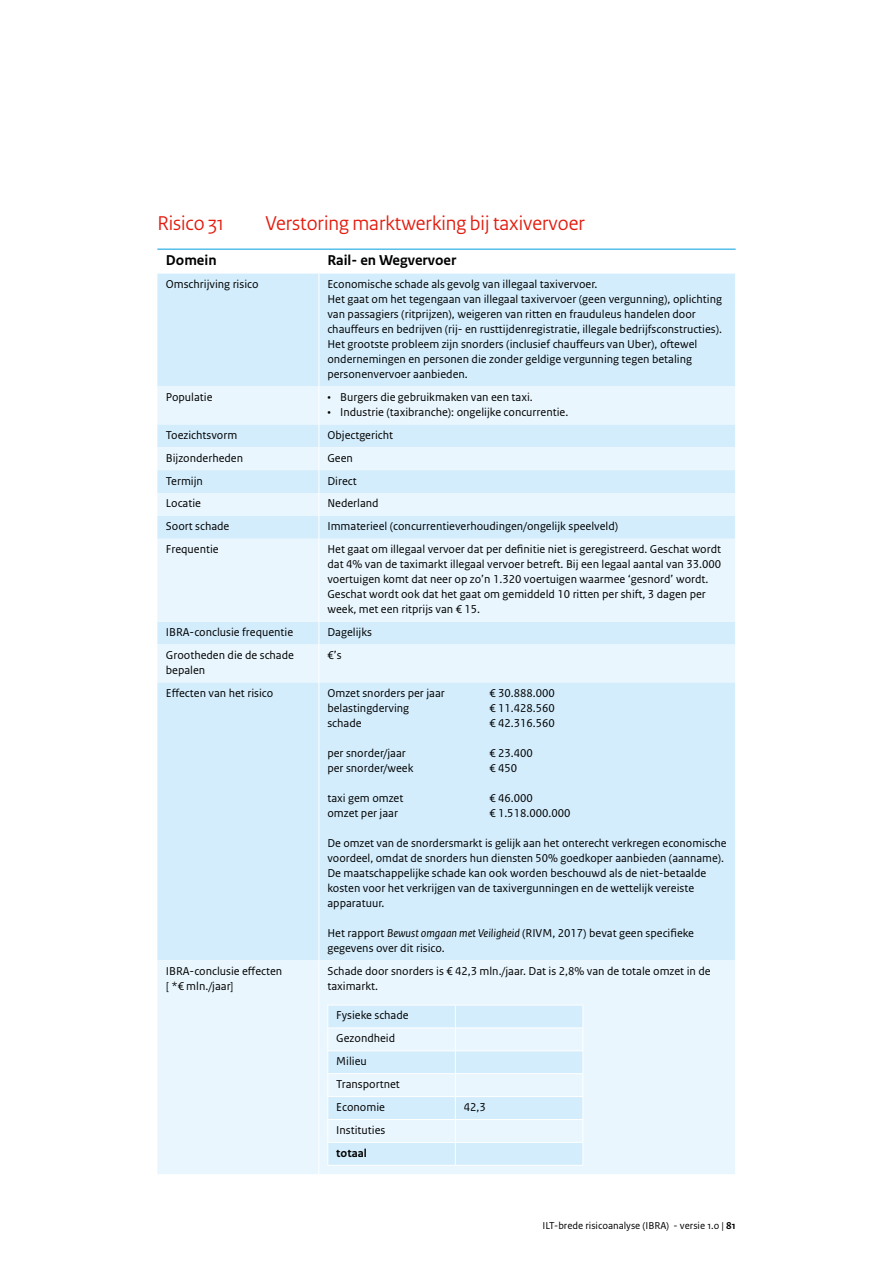
<style>
.page{position:relative;width:893px;height:1263px;background:#fff}
.page>*{position:absolute;margin:0;border:0;box-sizing:border-box;transform-origin:0 0}
.Kop_niveau_2{font:21px "Rijksoverheid Sans Heading";color:#e31b0e}
._30_RO_Tabel_Kop{font:700 15px "Rijksoverheid Sans Text";color:#000}
._32_RO_Tabel_Broodte{font:12px/15px "Rijksoverheid Sans Text";color:#000}
._31_RO_Tabel_Tussenk{font:700 12px "Rijksoverheid Sans Text";color:#000}
.t1{font:10.5px "Rijksoverheid Sans Text";color:#000}
.s1{font-style:italic}
.s2{font-weight:700}
</style>
<div class="page">
<div style="left:157px;top:274px;width:578px;height:112px;background:#d3edfc"></div>
<svg style="left:157px;top:386px;width:578px;height:788px;fill:#d3edfc"></svg>
<hr style="left:319px;top:274px;width:1px;height:112px;background:#fff">
<hr style="left:319px;top:386px;width:1px;height:38px;background:#fff">
<svg style="left:319px;top:424px;width:1px;height:115px"></svg>
<hr style="left:319px;top:539px;width:1px;height:83px;background:#fff">
<svg style="left:319px;top:622px;width:1px;height:22px"></svg>
<hr style="left:319px;top:644px;width:1px;height:38px;background:#fff">
<hr style="left:319px;top:682px;width:1px;height:278px;background:#fff">
<hr style="left:319px;top:960px;width:1px;height:214px;background:#fff">
<hr style="left:157px;top:249px;width:162px;height:1px;background:#009de2">
<hr style="left:319px;top:249px;width:417px;height:1px;background:#009de2">
<svg style="left:327px;top:1005px;width:257px;height:160px"></svg>
<hr style="left:327px;top:1165px;width:128px;height:1px;background:#fff">
<hr style="left:455px;top:1165px;width:128px;height:1px;background:#fff">
<p class="Kop_niveau_2" style="left:157px;top:211px;width:68px">Risico 31</p>
<p class="Kop_niveau_2" style="left:265px;top:211px;width:321px">Verstoring marktwerking bij taxivervoer</p>
<p class="_30_RO_Tabel_Kop" style="left:166px;top:252px;width:52px">Domein</p>
<p class="_30_RO_Tabel_Kop" style="left:327px;top:252px;width:130px">Rail- en Wegvervoer</p>
<p class="_32_RO_Tabel_Broodte" style="left:166px;top:277px;width:94px">Omschrijving risico</p>
<p class="_32_RO_Tabel_Broodte" style="left:327px;top:277px;width:271px">Economische schade als gevolg van illegaal taxivervoer.</p>
<p class="_32_RO_Tabel_Broodte" style="left:327px;top:292px;width:396px">Het gaat om het tegengaan van illegaal taxivervoer (geen vergunning), oplichting van passagiers (ritprijzen), weigeren van ritten en frauduleus handelen door chauffeurs en bedrijven (rij- en rusttijdenregistratie, illegale bedrijfsconstructies).<br>Het grootste probleem zijn snorders (inclusief chauffeurs van Uber), oftewel ondernemingen en personen die zonder geldige vergunning tegen betaling personenvervoer aanbieden.</p>
<p class="_32_RO_Tabel_Broodte" style="left:166px;top:390px;width:48px">Populatie</p>
<p class="_32_RO_Tabel_Broodte" style="left:327px;top:390px;width:207px">• Burgers die gebruikmaken van een taxi.</p>
<p class="_32_RO_Tabel_Broodte" style="left:327px;top:405px;width:242px">• Industrie (taxibranche): ongelijke concurrentie.</p>
<p class="_32_RO_Tabel_Broodte" style="left:166px;top:427px;width:73px">Toezichtsvorm</p>
<p class="_32_RO_Tabel_Broodte" style="left:327px;top:427px;width:67px">Objectgericht</p>
<p class="_32_RO_Tabel_Broodte" style="left:166px;top:450px;width:79px">Bijzonderheden</p>
<p class="_32_RO_Tabel_Broodte" style="left:327px;top:450px;width:27px">Geen</p>
<p class="_32_RO_Tabel_Broodte" style="left:166px;top:473px;width:39px">Termijn</p>
<p class="_32_RO_Tabel_Broodte" style="left:327px;top:473px;width:31px">Direct</p>
<p class="_32_RO_Tabel_Broodte" style="left:166px;top:496px;width:37px">Locatie</p>
<p class="_32_RO_Tabel_Broodte" style="left:327px;top:496px;width:53px">Nederland</p>
<p class="_32_RO_Tabel_Broodte" style="left:166px;top:519px;width:65px">Soort schade</p>
<p class="_32_RO_Tabel_Broodte" style="left:327px;top:519px;width:292px">Immaterieel (concurrentieverhoudingen/ongelijk speelveld)</p>
<p class="_32_RO_Tabel_Broodte" style="left:166px;top:542px;width:54px">Frequentie</p>
<p class="_32_RO_Tabel_Broodte" style="left:327px;top:542px;width:395px">Het gaat om illegaal vervoer dat per definitie niet is geregistreerd. Geschat wordt dat 4% van de taximarkt illegaal vervoer betreft. Bij een legaal aantal van 33.000 voertuigen komt dat neer op zo’n 1.320 voertuigen waarmee ‘gesnord’ wordt.<br>Geschat wordt ook dat het gaat om gemiddeld 10 ritten per shift, 3 dagen per week, met een ritprijs van € 15.</p>
<p class="_32_RO_Tabel_Broodte" style="left:166px;top:625px;width:129px">IBRA-conclusie frequentie</p>
<p class="_32_RO_Tabel_Broodte" style="left:327px;top:625px;width:46px">Dagelijks</p>
<p class="_32_RO_Tabel_Broodte" style="left:166px;top:648px;width:130px">Grootheden die de schade bepalen</p>
<p class="_32_RO_Tabel_Broodte" style="left:327px;top:648px;width:16px">€’s</p>
<p class="_32_RO_Tabel_Broodte" style="left:166px;top:685px;width:109px">Effecten van het risico</p>
<p class="_32_RO_Tabel_Broodte" style="left:327px;top:685px;width:119px">Omzet snorders per jaar</p>
<p class="_32_RO_Tabel_Broodte" style="left:489px;top:685px;width:67px">€ 30.888.000</p>
<p class="_32_RO_Tabel_Broodte" style="left:327px;top:700px;width:83px">belastingderving</p>
<p class="_32_RO_Tabel_Broodte" style="left:489px;top:700px;width:67px">€ 11.428.560</p>
<p class="_32_RO_Tabel_Broodte" style="left:327px;top:715px;width:36px">schade</p>
<p class="_32_RO_Tabel_Broodte" style="left:489px;top:715px;width:67px">€ 42.316.560</p>
<p class="_32_RO_Tabel_Broodte" style="left:327px;top:745px;width:80px">per snorder/jaar</p>
<p class="_32_RO_Tabel_Broodte" style="left:489px;top:745px;width:45px">€ 23.400</p>
<p class="_32_RO_Tabel_Broodte" style="left:327px;top:760px;width:88px">per snorder/week</p>
<p class="_32_RO_Tabel_Broodte" style="left:489px;top:760px;width:29px">€ 450</p>
<p class="_32_RO_Tabel_Broodte" style="left:327px;top:790px;width:77px">taxi gem omzet</p>
<p class="_32_RO_Tabel_Broodte" style="left:489px;top:790px;width:45px">€ 46.000</p>
<p class="_32_RO_Tabel_Broodte" style="left:327px;top:805px;width:72px">omzet per jaar</p>
<p class="_32_RO_Tabel_Broodte" style="left:489px;top:805px;width:83px">€ 1.518.000.000</p>
<p class="_32_RO_Tabel_Broodte" style="left:327px;top:835px;width:401px">De omzet van de snordersmarkt is gelijk aan het onterecht verkregen economische voordeel, omdat de snorders hun diensten 50% goedkoper aanbieden (aanname).<br>De maatschappelijke schade kan ook worden beschouwd als de niet-betaalde kosten voor het verkrijgen van de taxivergunningen en de wettelijk vereiste apparatuur.</p>
<p class="_32_RO_Tabel_Broodte" style="left:327px;top:925px;width:368px">Het rapport <span class="s1">Bewust omgaan met Veiligheid</span> (RIVM, 2017) bevat geen specifieke gegevens over dit risico.</p>
<p class="_32_RO_Tabel_Broodte" style="left:166px;top:963px;width:118px">IBRA-conclusie effecten [ *€ mln./jaar]</p>
<p class="_32_RO_Tabel_Broodte" style="left:327px;top:963px;width:385px">Schade door snorders is € 42,3 mln./jaar. Dat is 2,8% van de totale omzet in de taximarkt.</p>
<p class="_32_RO_Tabel_Broodte" style="left:336px;top:1008px;width:74px">Fysieke schade</p>
<p class="_32_RO_Tabel_Broodte" style="left:336px;top:1031px;width:60px">Gezondheid</p>
<p class="_32_RO_Tabel_Broodte" style="left:336px;top:1054px;width:32px">Milieu</p>
<p class="_32_RO_Tabel_Broodte" style="left:336px;top:1077px;width:65px">Transportnet</p>
<p class="_32_RO_Tabel_Broodte" style="left:336px;top:1100px;width:50px">Economie</p>
<p class="_32_RO_Tabel_Broodte" style="left:464px;top:1100px;width:24px">42,3</p>
<p class="_32_RO_Tabel_Broodte" style="left:336px;top:1122px;width:51px">Instituties</p>
<p class="_31_RO_Tabel_Tussenk" style="left:336px;top:1146px;width:32px">totaal</p>
<p class="t1" style="left:542px;top:1219px;width:195px">ILT-brede risicoanalyse (IBRA) - versie 1.0 | <span class="s2">81</span></p>
</div>
